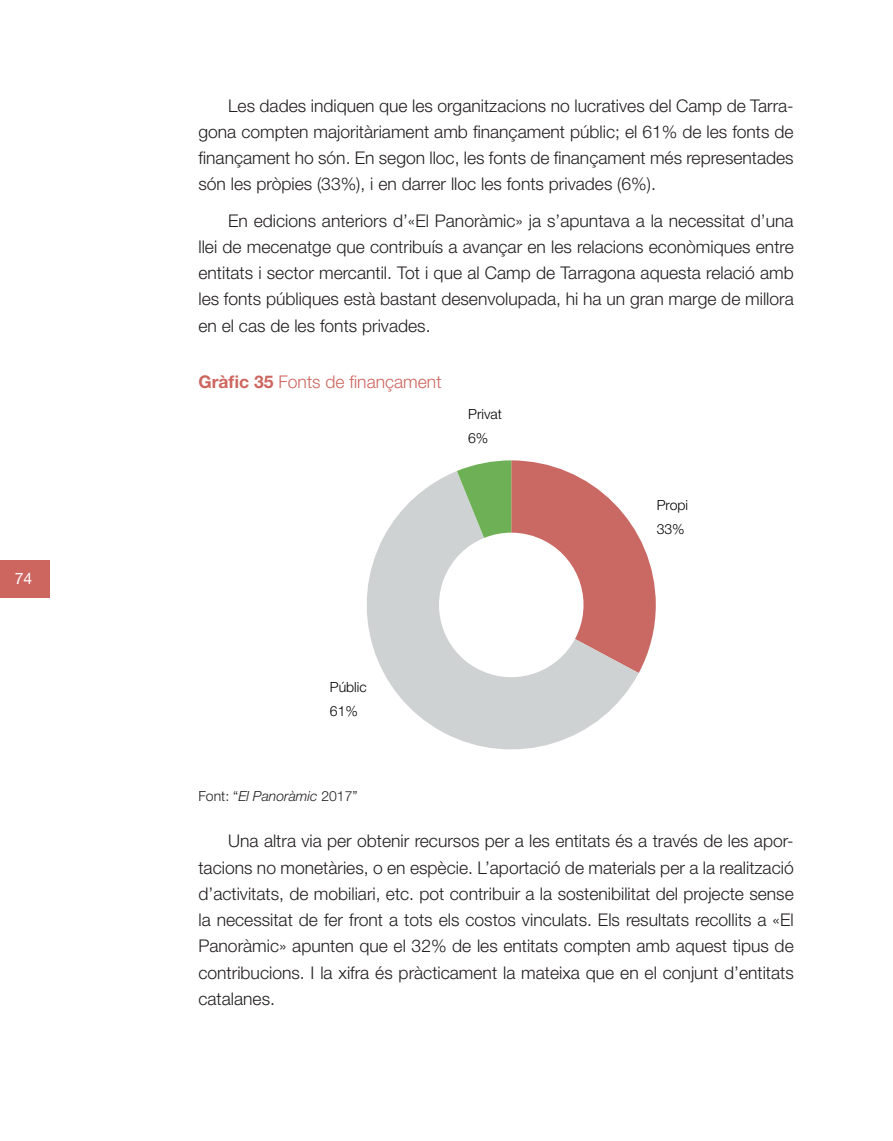
<style>
.page{position:relative;width:893px;height:1141px;background:#fff}
.page>*{position:absolute;margin:0;border:0;box-sizing:border-box;transform-origin:0 0}
.Text_sagnat{font:300 17.5px/26.2px "Helvetica Neue LT Std";color:#231f20;text-align:justify}
.Titol_GRAFIC{font:300 17.5px "Helvetica Neue LT Std";color:#cd665f}
.t1{font:15.75px "Helvetica Neue LT Std";color:#fff}
.t2{font:300 14px/24.3px "Helvetica Neue LT Std";color:#000001}
.Taula_Font{font:300 14px "Helvetica Neue LT Std";color:#231f20}
.s1{font-weight:700}
.s2{font-style:italic}
</style>
<div class="page">
<div style="left:0;top:561px;width:49px;height:37px;background:#cd665f"></div>
<svg style="left:367px;top:471px;width:272px;height:278px;fill:#cfd2d2"></svg>
<svg style="left:457px;top:460px;width:199px;height:213px"></svg>
<p class="t1" style="left:15px;top:569px;width:19px">74</p>
<p class="Text_sagnat" style="left:198px;top:92px;width:597px;text-indent:30px">Les dades indiquen que les organitzacions no lucratives del Camp de Tarra&shy;gona compten majoritàriament amb finançament públic; el 61% de les fonts de finançament ho són. En segon lloc, les fonts de finançament més representades són les pròpies (33%), i en darrer lloc les fonts privades (6%).</p>
<p class="Text_sagnat" style="left:198px;top:207px;width:597px;text-indent:30px">En edicions anteriors d’«El Panoràmic» ja s’apuntava a la necessitat d’una llei de mecenatge que contribuís a avançar en les relacions econòmiques entre entitats i sector mercantil. Tot i que al Camp de Tarragona aquesta relació amb les fonts públiques està bastant desenvolupada, hi ha un gran marge de millora en el cas de les fonts privades.</p>
<p class="Titol_GRAFIC" style="left:198px;top:371px;width:245px"><span class="s1">Gràfic 35</span> Fonts de finançament</p>
<p class="t2" style="left:330px;top:675px;width:38px">Públic<br>61%</p>
<p class="t2" style="left:468px;top:402px;width:35px">Privat<br>6%</p>
<p class="t2" style="left:657px;top:492px;width:33px">Propi<br>33%</p>
<p class="Taula_Font" style="left:198px;top:788px;width:161px">Font: “<span class="s2">El Panoràmic</span> 2017”</p>
<p class="Text_sagnat" style="left:198px;top:828px;width:597px;text-indent:30px">Una altra via per obtenir recursos per a les entitats és a través de les apor&shy;tacions no monetàries, o en espècie. L’aportació de materials per a la realització d’activitats, de mobiliari, etc. pot contribuir a la sostenibilitat del projecte sense la necessitat de fer front a tots els costos vinculats. Els resultats recollits a «El Panoràmic» apunten que el 32% de les entitats compten amb aquest tipus de contribucions. I la xifra és pràcticament la mateixa que en el conjunt d’entitats catalanes.</p>
</div>
